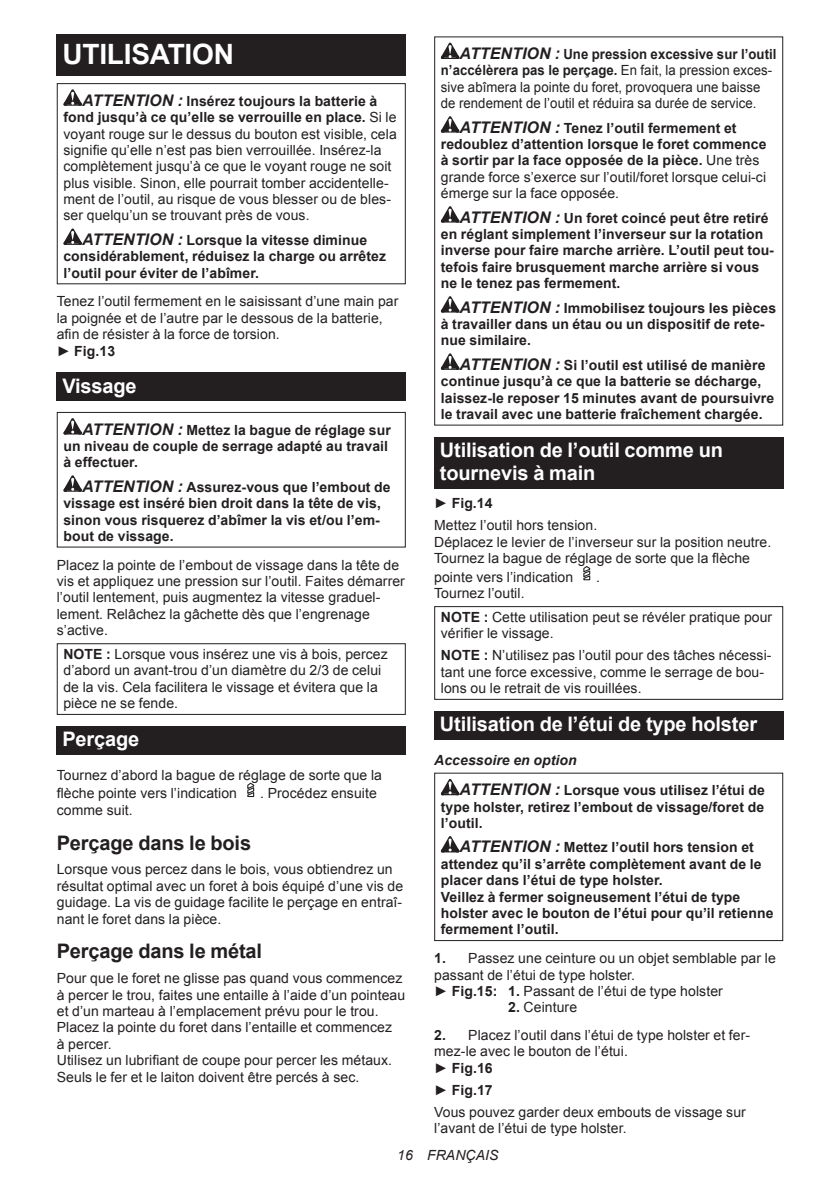
<style>
.page{position:relative;width:840px;height:1191px;background:#fff}
.page>*{position:absolute;margin:0;border:0;box-sizing:border-box;transform-origin:0 0}
.t1{font:700 28px "Arial";letter-spacing:-.01em;color:#fff}
.t2{font:700 20px/23.4px "Arial";letter-spacing:-.01em;color:#fff}
.t3{font:700 20px "Arial";letter-spacing:-.01em;color:#231f20}
.t4{font:14px/16.4px "Arial";letter-spacing:.005em;color:#231f20}
.t5{font:700 14px/16.4px "Arial";letter-spacing:.005em;color:#231f20}
.t6{font:14px/16.4px "Arial";letter-spacing:.005em;color:#231f20;scale:.94 1}
.t7{font:italic 14px "Arial";letter-spacing:.005em;color:#231f20}
.s1{font-weight:700;font-style:italic;font-size:16px}
.s2{font-weight:700}
.s3{font-style:italic;font-size:16px}
.s4{font-weight:400}
.s5{font-style:italic}
</style>
<div class="page">
<div style="left:57px;top:34px;width:348px;height:41px;background:#231f20"></div>
<svg style="left:63px;top:89px;width:19px;height:17px"></svg>
<svg style="left:63px;top:228px;width:19px;height:17px"></svg>
<div style="left:57px;top:83px;width:348px;height:201px;border:1px solid #231f20"></div>
<div style="left:57px;top:372px;width:348px;height:29px;background:#231f20"></div>
<svg style="left:63px;top:418px;width:19px;height:16px"></svg>
<svg style="left:63px;top:475px;width:19px;height:17px"></svg>
<div style="left:57px;top:412px;width:348px;height:135px;border:1px solid #231f20"></div>
<div style="left:57px;top:643px;width:348px;height:72px;border:1px solid #231f20"></div>
<div style="left:57px;top:726px;width:348px;height:28px;background:#231f20"></div>
<svg style="left:247px;top:782px;width:8px;height:15px"></svg>
<svg style="left:440px;top:43px;width:19px;height:16px"></svg>
<svg style="left:440px;top:116px;width:19px;height:17px"></svg>
<svg style="left:440px;top:206px;width:19px;height:17px"></svg>
<svg style="left:440px;top:296px;width:19px;height:16px"></svg>
<svg style="left:440px;top:353px;width:19px;height:17px"></svg>
<div style="left:434px;top:437px;width:348px;height:52px;background:#231f20"></div>
<svg style="left:583px;top:566px;width:8px;height:15px"></svg>
<div style="left:434px;top:606px;width:348px;height:94px;border:1px solid #231f20"></div>
<div style="left:434px;top:711px;width:348px;height:28px;background:#231f20"></div>
<svg style="left:440px;top:779px;width:19px;height:16px"></svg>
<svg style="left:440px;top:836px;width:19px;height:16px"></svg>
<div style="left:434px;top:772px;width:348px;height:169px;border:1px solid #231f20"></div>
<h1 class="t1" style="left:62px;top:35px;width:173px">UTILISATION</h1>
<p class="t4" style="left:63px;top:93px;width:334px;text-indent:19px"><span class="s1">ATTENTION :</span> <span class="s2">Insérez toujours la batterie à fond jusqu’à ce qu’elle se verrouille en place.</span> Si le voyant rouge sur le dessus du bouton est visible, cela signifie qu’elle n’est pas bien verrouillée. Insérez-la complètement jusqu’à ce que le voyant rouge ne soit plus visible. Sinon, elle pourrait tomber accidentelle&shy;ment de l’outil, au risque de vous blesser ou de bles&shy;ser quelqu’un se trouvant près de vous.</p>
<p class="t5" style="left:63px;top:232px;width:324px;text-indent:19px"><span class="s3">ATTENTION :</span> Lorsque la vitesse diminue considérablement, réduisez la charge ou arrêtez l’outil pour éviter de l’abîmer.</p>
<p class="t4" style="left:57px;top:293px;width:343px">Tenez l’outil fermement en le saisissant d’une main par la poignée et de l’autre par le dessous de la batterie, afin de résister à la force de torsion.<br>► <span class="s2">Fig.13</span></p>
<h2 class="t2" style="left:62px;top:374px;width:76px">Vissage</h2>
<p class="t5" style="left:63px;top:422px;width:329px;text-indent:19px"><span class="s3">ATTENTION :</span> Mettez la bague de réglage sur un niveau de couple de serrage adapté au travail à effectuer.</p>
<p class="t5" style="left:63px;top:479px;width:328px;text-indent:19px"><span class="s3">ATTENTION :</span> Assurez-vous que l’embout de vissage est inséré bien droit dans la tête de vis, sinon vous risquerez d’abîmer la vis et/ou l’em&shy;bout de vissage.</p>
<p class="t4" style="left:57px;top:556px;width:349px">Placez la pointe de l’embout de vissage dans la tête de vis et appliquez une pression sur l’outil. Faites démarrer l’outil lentement, puis augmentez la vitesse graduel&shy;lement. Relâchez la gâchette dès que l’engrenage s’active.</p>
<p class="t4" style="left:63px;top:646px;width:326px"><span class="s2">NOTE :</span> Lorsque vous insérez une vis à bois, percez d’abord un avant-trou d’un diamètre du 2/3 de celui de la vis. Cela facilitera le vissage et évitera que la pièce ne se fende.</p>
<h2 class="t2" style="left:62px;top:728px;width:78px">Perçage</h2>
<p class="t4" style="left:57px;top:765px;width:326px;line-height:18.8px">Tournez d’abord la bague de réglage de sorte que la flèche pointe vers l’indication</p>
<p class="t4" style="left:260px;top:785px;width:118px">. Procédez ensuite</p>
<p class="t4" style="left:57px;top:802px;width:77px">comme suit.</p>
<h2 class="t3" style="left:57px;top:829px;width:196px">Perçage dans le bois</h2>
<p class="t4" style="left:57px;top:861px;width:348px">Lorsque vous percez dans le bois, vous obtiendrez un résultat optimal avec un foret à bois équipé d’une vis de guidage. La vis de guidage facilite le perçage en entraî&shy;nant le foret dans la pièce.</p>
<h2 class="t3" style="left:57px;top:938px;width:207px">Perçage dans le métal</h2>
<p class="t4" style="left:57px;top:970px;width:350px">Pour que le foret ne glisse pas quand vous commencez à percer le trou, faites une entaille à l’aide d’un pointeau et d’un marteau à l’emplacement prévu pour le trou.<br>Placez la pointe du foret dans l’entaille et commencez<br>à percer.<br>Utilisez un lubrifiant de coupe pour percer les métaux.<br>Seuls le fer et le laiton doivent être percés à sec.</p>
<p class="t6" style="left:440px;top:46px;width:358px;text-indent:19px"><span class="s1">ATTENTION :</span> <span class="s2">Une pression excessive sur l’outil n’accélèrera pas le perçage.</span> En fait, la pression exces&shy;sive abîmera la pointe du foret, provoquera une baisse de rendement de l’outil et réduira sa durée de service.</p>
<p class="t5" style="left:440px;top:120px;width:327px;text-indent:19px"><span class="s3">ATTENTION :</span> Tenez l’outil fermement et redoublez d’attention lorsque le foret commence à sortir par la face opposée de la pièce. <span class="s4">Une très grande force s’exerce sur l’outil/foret lorsque celui-ci émerge sur la face opposée.</span></p>
<p class="t5" style="left:440px;top:210px;width:334px;text-indent:19px"><span class="s3">ATTENTION :</span> Un foret coincé peut être retiré en réglant simplement l’inverseur sur la rotation inverse pour faire marche arrière. L’outil peut tou&shy;tefois faire brusquement marche arrière si vous ne le tenez pas fermement.</p>
<p class="t5" style="left:440px;top:300px;width:337px;text-indent:19px"><span class="s3">ATTENTION :</span> Immobilisez toujours les pièces à travailler dans un étau ou un dispositif de rete&shy;nue similaire.</p>
<p class="t5" style="left:440px;top:357px;width:335px;text-indent:19px"><span class="s3">ATTENTION :</span> Si l’outil est utilisé de manière continue jusqu’à ce que la batterie se décharge, laissez-le reposer 15 minutes avant de poursuivre le travail avec une batterie fraîchement chargée.</p>
<h2 class="t2" style="left:439px;top:439px;width:284px">Utilisation de l’outil comme un tournevis à main</h2>
<p class="t4" style="left:434px;top:492px;width:164px;line-height:22px">► <span class="s2">Fig.14<br></span>Mettez l’outil hors tension.</p>
<p class="t4" style="left:434px;top:533px;width:338px">Déplacez le levier de l’inverseur sur la position neutre.<br>Tournez la bague de réglage de sorte que la flèche</p>
<p class="t4" style="left:434px;top:568px;width:140px">pointe vers l’indication</p>
<p class="t4" style="left:596px;top:568px;width:5px">.</p>
<p class="t4" style="left:440px;top:581px;width:333px;line-height:23.8px;text-indent:-7px">Tournez l’outil.<br><span class="s2">NOTE :</span> Cette utilisation peut se révéler pratique pour</p>
<p class="t4" style="left:440px;top:622px;width:332px;line-height:22px">vérifier le vissage.<br><span class="s2">NOTE :</span> N’utilisez pas l’outil pour des tâches nécessi-</p>
<p class="t4" style="left:440px;top:664px;width:324px">tant une force excessive, comme le serrage de bou&shy;lons ou le retrait de vis rouillées.</p>
<h2 class="t2" style="left:439px;top:713px;width:318px">Utilisation de l’étui de type holster</h2>
<p class="t5" style="left:459px;top:745px;width:307px;line-height:30.6px;text-indent:-25px"><span class="s5">Accessoire en option<br></span><span class="s3">ATTENTION :</span> Lorsque vous utilisez l’étui de</p>
<p class="t5" style="left:440px;top:799px;width:324px">type holster, retirez l’embout de vissage/foret de l’outil.</p>
<p class="t5" style="left:440px;top:839px;width:334px;text-indent:19px"><span class="s3">ATTENTION :</span> Mettez l’outil hors tension et attendez qu’il s’arrête complètement avant de le placer dans l’étui de type holster.<br>Veillez à fermer soigneusement l’étui de type holster avec le bouton de l’étui pour qu’il retienne fermement l’outil.</p>
<p class="t4" style="left:434px;top:950px;width:343px"><span class="s2">1.</span> Passez une ceinture ou un objet semblable par le passant de l’étui de type holster.<br>► <span class="s2">Fig.15: 1.</span> Passant de l’étui de type holster</p>
<p class="t4" style="left:508px;top:999px;width:70px"><span class="s2">2.</span> Ceinture</p>
<p class="t4" style="left:434px;top:1027px;width:317px"><span class="s2">2.</span> Placez l’outil dans l’étui de type holster et fer&shy;mez-le avec le bouton de l’étui.<br>► <span class="s2">Fig.16</span></p>
<p class="t4" style="left:434px;top:1079px;width:313px;line-height:22px">► <span class="s2">Fig.17<br></span>Vous pouvez garder deux embouts de vissage sur</p>
<p class="t4" style="left:434px;top:1120px;width:194px">l’avant de l’étui de type holster.</p>
<p class="t7" style="left:397px;top:1146px;width:103px">16 FRANÇAIS</p>
</div>
